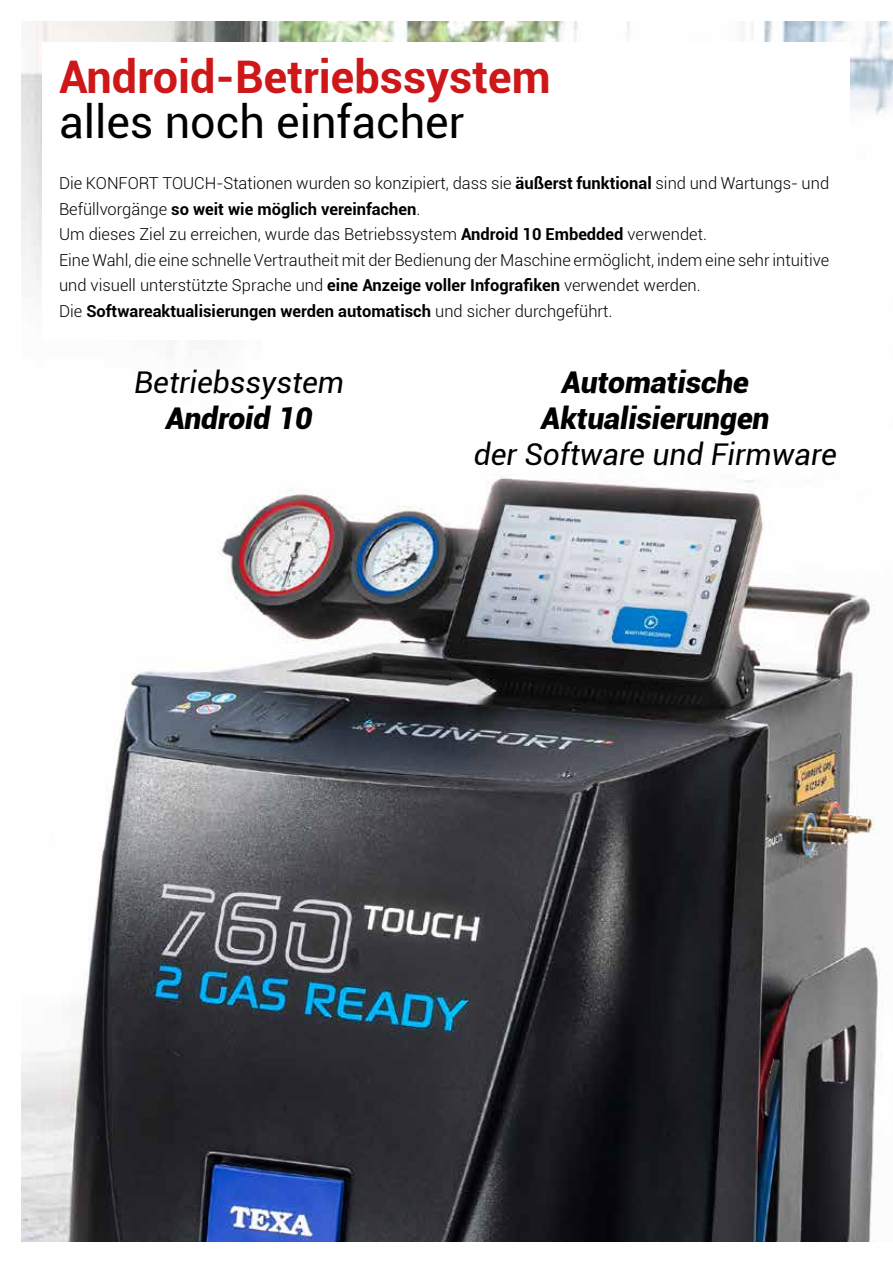
<style>
.page{position:relative;width:893px;height:1263px;background:#fff}
.page>*{position:absolute;margin:0;border:0;box-sizing:border-box;transform-origin:0 0}
.t1{font:700 45px "Roboto";color:#cd1719}
.t2{font:45px "Roboto";color:#000}
.t3{font:italic 900 30px/36px "Roboto";color:#000;text-align:center}
.t4{font:italic 30px "Roboto";color:#000}
.t5{font:300 16.5px/25.5px "Roboto";color:#000}
.s1{font-weight:700}
</style>
<div class="page">
<img style="left:21px;top:21px;width:872px;height:1221px">
<div style="left:43px;top:43px;width:807px;height:297px;background:#fff"></div>
<h1 class="t1" style="left:59px;top:46px;width:493px">Android-Betriebssystem</h1>
<h1 class="t2" style="left:59px;top:91px;width:407px">alles noch einfacher</h1>
<p class="t5" style="left:59px;top:170px;width:772px">Die KONFORT TOUCH-Stationen wurden so konzipiert, dass sie <span class="s1">äußerst funktional</span> sind und Wartungs- und Befüllvorgänge <span class="s1">so weit wie möglich vereinfachen</span>.<br>Um dieses Ziel zu erreichen, wurde das Betriebssystem <span class="s1">Android 10 Embedded</span> verwendet.<br>Eine Wahl, die eine schnelle Vertrautheit mit der Bedienung der Maschine ermöglicht, indem eine sehr intuitive und visuell unterstützte Sprache und <span class="s1">eine Anzeige voller Infografiken</span> verwendet werden.<br>Die <span class="s1">Softwareaktualisierungen werden automatisch</span> und sicher durchgeführt.</p>
<h2 class="t4" style="left:134px;top:361px;width:211px">Betriebssystem</h2>
<h2 class="t3" style="left:166px;top:399px;width:148px">Android 10</h2>
<h2 class="t3" style="left:541px;top:363px;width:230px">Automatische<br>Aktualisierungen</h2>
<h2 class="t4" style="left:474px;top:433px;width:365px">der Software und Firmware</h2>
</div>
